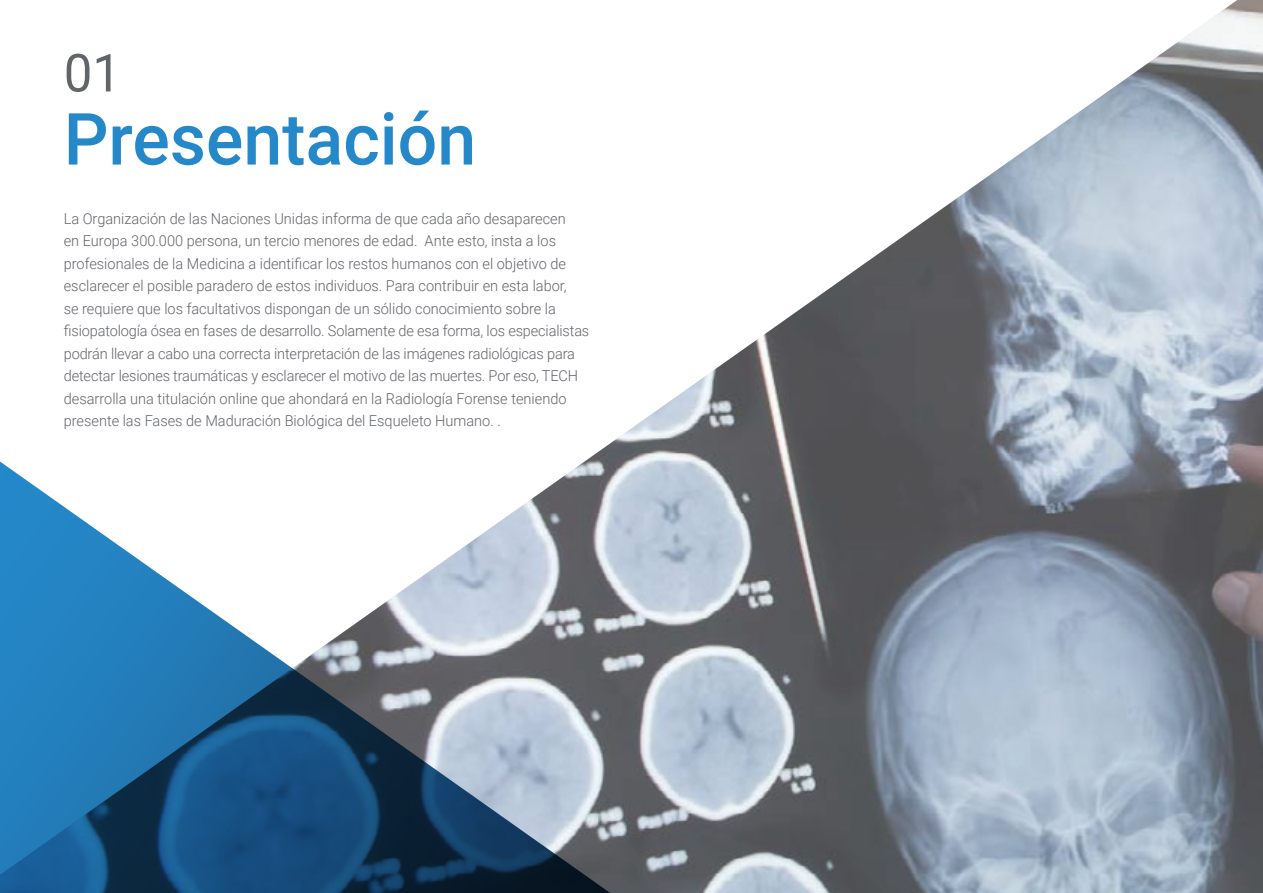
<style>
.page{position:relative;width:1263px;height:893px;background:#fff}
.page>*{position:absolute;margin:0;border:0;box-sizing:border-box;transform-origin:0 0}
.t1{font:500 72px "Roboto";color:#2488c9}
.t2{font:52.5px "Roboto";color:#61646a}
.t3{font:300 15px/22.5px "Roboto";color:#61646a}
</style>
<div class="page">
<img style="left:606px;top:0;width:657px;height:893px">
<svg style="left:0;top:446px;width:640px;height:447px"></svg>
<h2 class="t2" style="left:64px;top:36px;width:59px">01</h2>
<h1 class="t1" style="left:64px;top:89px;width:414px">Presentación</h1>
<p class="t3" style="left:64px;top:207px;width:527px">La Organización de las Naciones Unidas informa de que cada año desaparecen<br>en Europa 300.000 persona, un tercio menores de edad. Ante esto, insta a los profesionales de la Medicina a identificar los restos humanos con el objetivo de esclarecer el posible paradero de estos individuos. Para contribuir en esta labor,<br>se requiere que los facultativos dispongan de un sólido conocimiento sobre la fisiopatología ósea en fases de desarrollo. Solamente de esa forma, los especialistas podrán llevar a cabo una correcta interpretación de las imágenes radiológicas para detectar lesiones traumáticas y esclarecer el motivo de las muertes. Por eso, TECH desarrolla una titulación online que ahondará en la Radiología Forense teniendo presente las Fases de Maduración Biológica del Esqueleto Humano. .</p>
</div>
